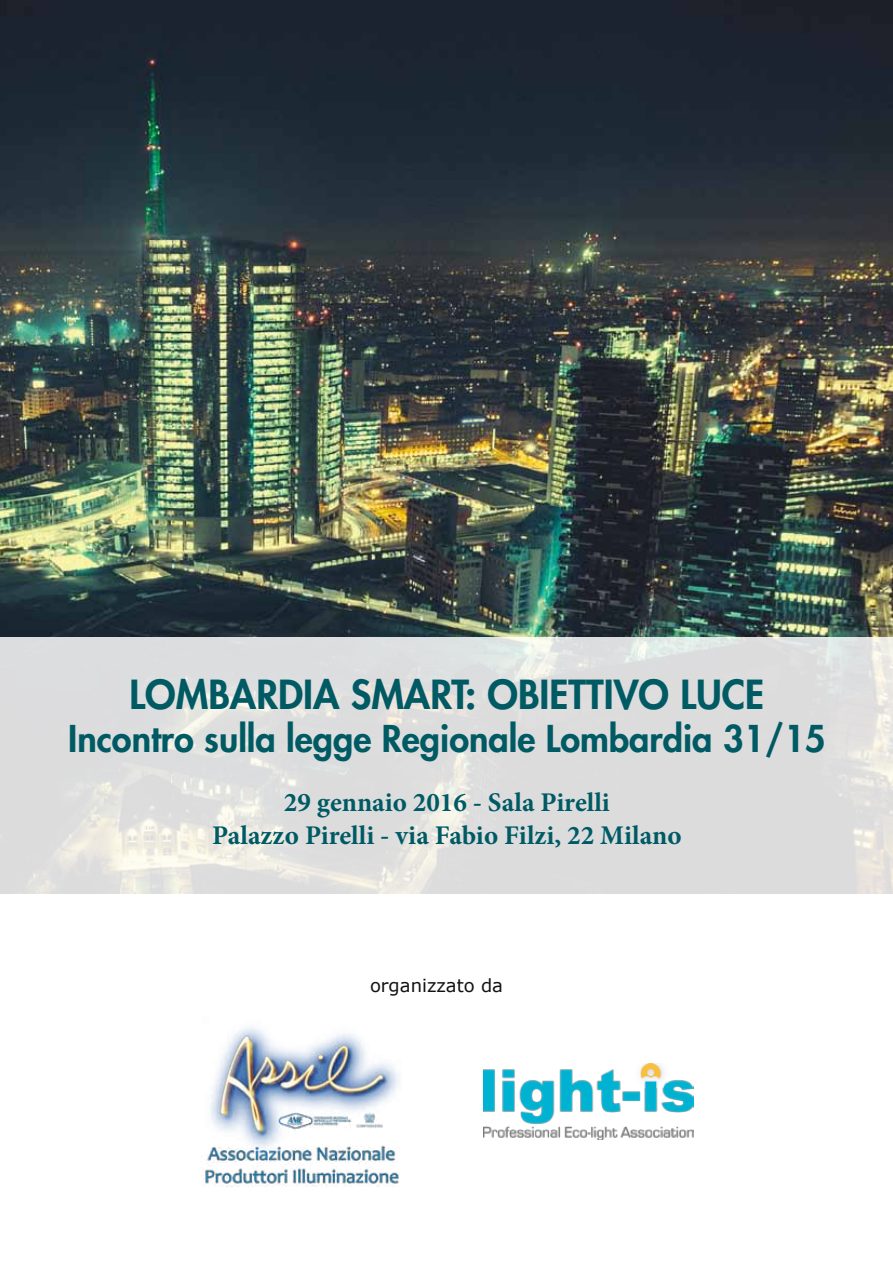
<style>
.page{position:relative;width:893px;height:1263px;background:#fff}
.page>*{position:absolute;margin:0;border:0;box-sizing:border-box;transform-origin:0 0}
.t1{font:800 39px "Futura Std";color:#005a64}
.t2{font:800 36px "Futura Std";color:#005a64}
.t3{font:700 27px/33px "Minion Pro";color:#005a64;text-align:center}
.t4{font:18px "Verdana";color:#121212}
</style>
<div class="page">
<img style="left:0;top:0;width:893px;height:637px">
<svg style="left:0;top:637px;width:893px;height:257px;background:#dfdfde"></svg>
<img style="left:201px;top:1026px;width:199px;height:160px">
<img style="left:483px;top:1063px;width:210px;height:77px">
<h1 class="t1" style="left:130px;top:670px;width:636px">LOMBARDIA SMART: OBIETTIVO LUCE</h1>
<h2 class="t2" style="left:68px;top:716px;width:759px">Incontro sulla legge Regionale Lombardia 31/15</h2>
<p class="t3" style="left:212px;top:785px;width:471px">29 gennaio 2016 - Sala Pirelli<br>Palazzo Pirelli - via Fabio Filzi, 22 Milano</p>
<p class="t4" style="left:370px;top:973px;width:135px">organizzato da</p>
</div>
